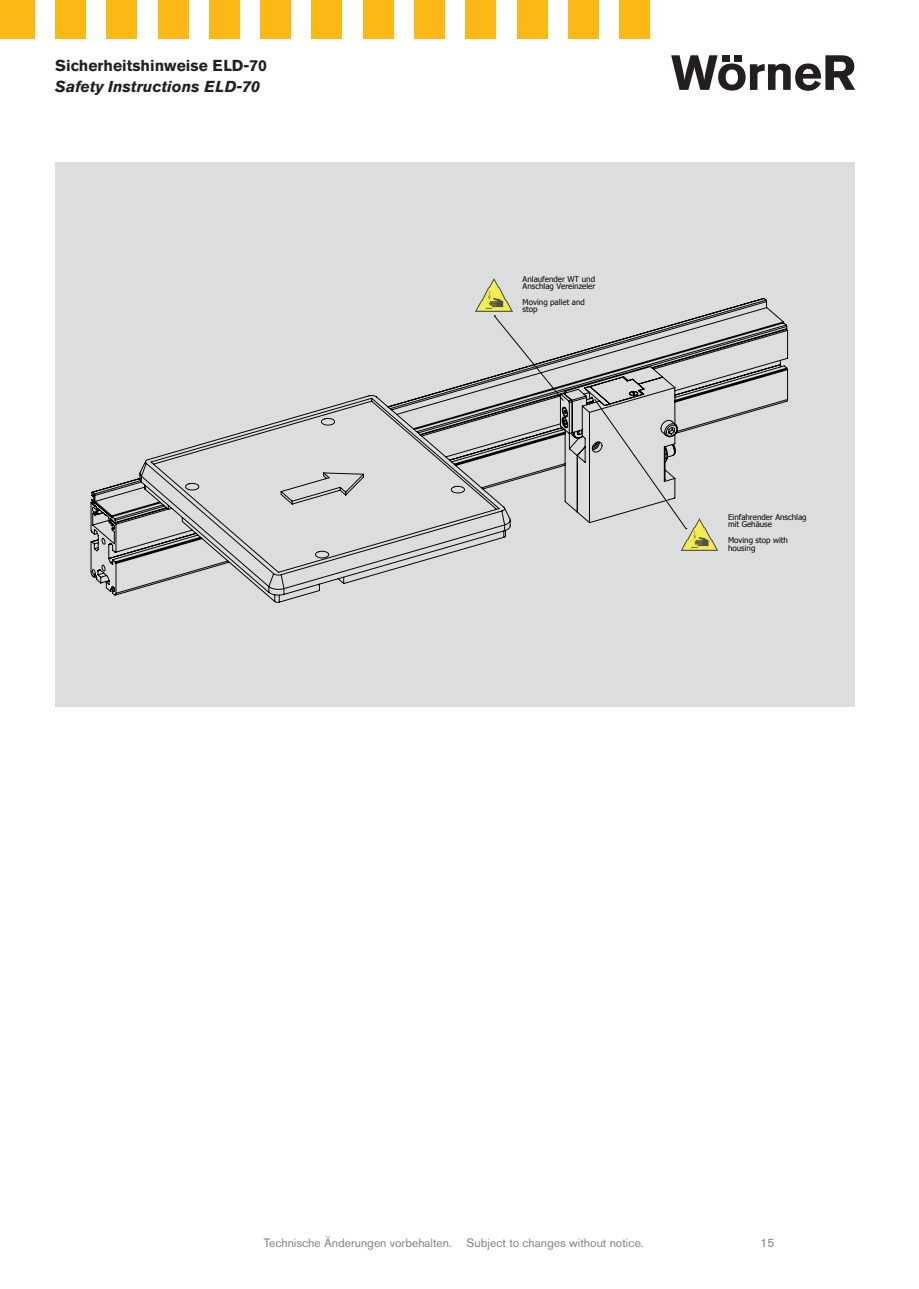
<style>
.page{position:relative;width:919px;height:1289px;background:#fff}
.page>*{position:absolute;margin:0;border:0;box-sizing:border-box;transform-origin:0 0}
.t1{font:700 15.75px "Akzidenz Grotesk BE";color:#231f20}
.t2{font:italic 700 15.75px "Akzidenz Grotesk BE";color:#231f20}
.t3{font:12px "Akzidenz Grotesk BE";color:#808285}
.t4{font:7.95px/7.8px "Tahoma";color:#040503}
</style>
<div class="page">
<svg style="left:671px;top:55px;width:184px;height:36px"></svg>
<div style="left:0;top:0;width:34px;height:38px;background:#fcb814"></div>
<div style="left:55px;top:0;width:30px;height:38px;background:#fcb814"></div>
<div style="left:107px;top:0;width:30px;height:38px;background:#fcb814"></div>
<div style="left:158px;top:0;width:30px;height:38px;background:#fcb814"></div>
<div style="left:209px;top:0;width:30px;height:38px;background:#fcb814"></div>
<div style="left:260px;top:0;width:31px;height:38px;background:#fcb814"></div>
<div style="left:312px;top:0;width:30px;height:38px;background:#fcb814"></div>
<div style="left:363px;top:0;width:30px;height:38px;background:#fcb814"></div>
<div style="left:414px;top:0;width:30px;height:38px;background:#fcb814"></div>
<div style="left:466px;top:0;width:30px;height:38px;background:#fcb814"></div>
<div style="left:517px;top:0;width:30px;height:38px;background:#fcb814"></div>
<div style="left:568px;top:0;width:30px;height:38px;background:#fcb814"></div>
<div style="left:619px;top:0;width:31px;height:38px;background:#fcb814"></div>
<div style="left:55px;top:162px;width:800px;height:544px;background:#dcdddf"></div>
<img style="left:483px;top:278px;width:22px;height:20px">
<svg style="left:90px;top:298px;width:698px;height:305px"></svg>
<h1 class="t1" style="left:55px;top:57px;width:213px">Sicherheitshinweise ELD-70</h1>
<h1 class="t2" style="left:55px;top:77px;width:206px">Safety Instructions ELD-70</h1>
<p class="t4" style="left:522px;top:274px;width:74px">Anlaufender WT und<br>Anschlag Vereinzeler</p>
<p class="t4" style="left:522px;top:297px;width:64px">Moving pallet and stop</p>
<p class="t4" style="left:728px;top:512px;width:80px">Einfahrender Anschlag mit Gehäuse</p>
<p class="t4" style="left:728px;top:536px;width:61px">Moving stop with housing</p>
<h2 class="t3" style="left:264px;top:1235px;width:381px">Technische Änderungen vorbehalten. Subject to changes without notice.</h2>
<h2 class="t3" style="left:760px;top:1235px;width:15px">15</h2>
</div>
